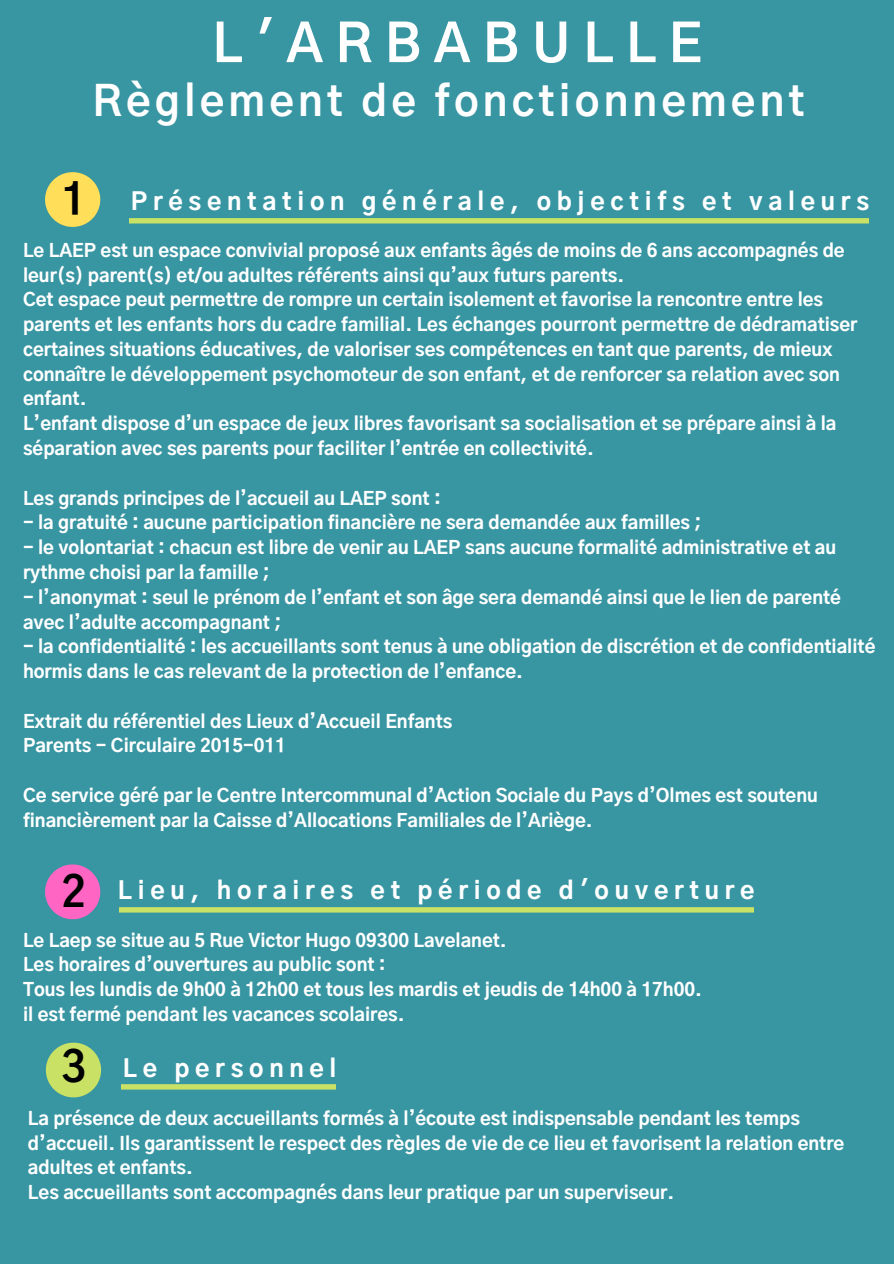
<style>
.page{position:relative;width:894px;height:1264px;background:#fff}
.page>*{position:absolute;margin:0;border:0;box-sizing:border-box;transform-origin:0 0}
.t1{font:700 52.5px "Gothic A1";letter-spacing:.24em;color:#fff}
.t2{font:700 42px "Gothic A1";letter-spacing:.1em;color:#fff}
.t3{font:700 42px "Gothic A1";color:#000}
.t4{font:800 24px "Gothic A1";letter-spacing:.24em;color:#fff}
.t5{font:800 18px/24.8px "Gothic A1";color:#fff}
</style>
<div class="page">
<div style="left:0;top:0;width:893px;height:1263px;background:#3895a2"></div>
<svg style="left:45px;top:172px;width:55px;height:55px"></svg>
<svg style="left:45px;top:864px;width:55px;height:55px"></svg>
<svg style="left:129px;top:218px;width:739px;height:6px;background:#bada6a"></svg>
<svg style="left:119px;top:907px;width:634px;height:6px;background:#bada6a"></svg>
<svg style="left:46px;top:1042px;width:55px;height:55px"></svg>
<svg style="left:121px;top:1084px;width:214px;height:6px"></svg>
<p class="t1" style="left:212px;top:20px;width:491px">L'ARBABULLE</p>
<p class="t2" style="left:92px;top:83px;width:713px">Règlement de fonctionnement</p>
<p class="t3" style="left:61px;top:180px;width:26px">1</p>
<p class="t4" style="left:131px;top:191px;width:739px">Présentation générale, objectifs et valeurs</p>
<p class="t5" style="left:23px;top:239px;width:823px">Le LAEP est un espace convivial proposé aux enfants âgés de moins de 6 ans accompagnés de leur(s) parent(s) et/ou adultes référents ainsi qu’aux futurs parents.</p>
<p class="t5" style="left:23px;top:288px;width:835px">Cet espace peut permettre de rompre un certain isolement et favorise la rencontre entre les parents et les enfants hors du cadre familial. Les échanges pourront permettre de dédramatiser certaines situations éducatives, de valoriser ses compétences en tant que parents, de mieux connaître le développement psychomoteur de son enfant, et de renforcer sa relation avec son enfant.</p>
<p class="t5" style="left:23px;top:412px;width:814px">L’enfant dispose d’un espace de jeux libres favorisant sa socialisation et se prépare ainsi à la séparation avec ses parents pour faciliter l’entrée en collectivité.</p>
<p class="t5" style="left:23px;top:487px;width:419px">Les grands principes de l’accueil au LAEP sont :</p>
<p class="t5" style="left:23px;top:511px;width:679px">- la gratuité : aucune participation financière ne sera demandée aux familles ;</p>
<p class="t5" style="left:23px;top:536px;width:814px">- le volontariat : chacun est libre de venir au LAEP sans aucune formalité administrative et au rythme choisi par la famille ;</p>
<p class="t5" style="left:23px;top:586px;width:819px">- l’anonymat : seul le prénom de l’enfant et son âge sera demandé ainsi que le lien de parenté avec l’adulte accompagnant ;</p>
<p class="t5" style="left:23px;top:635px;width:853px">- la confidentialité : les accueillants sont tenus à une obligation de discrétion et de confidentialité hormis dans le cas relevant de la protection de l’enfance.</p>
<p class="t5" style="left:23px;top:710px;width:431px">Extrait du référentiel des Lieux d’Accueil Enfants</p>
<p class="t5" style="left:23px;top:734px;width:264px">Parents - Circulaire 2015-011</p>
<p class="t5" style="left:23px;top:784px;width:796px">Ce service géré par le Centre Intercommunal d’Action Sociale du Pays d’Olmes est soutenu financièrement par la Caisse d’Allocations Familiales de l’Ariège.</p>
<p class="t3" style="left:61px;top:873px;width:26px">2</p>
<p class="t4" style="left:118px;top:879px;width:638px">Lieu, horaires et période d'ouverture</p>
<p class="t5" style="left:23px;top:928px;width:485px">Le Laep se situe au 5 Rue Victor Hugo 09300 Lavelanet.</p>
<p class="t5" style="left:23px;top:953px;width:364px">Les horaires d’ouvertures au public sont :</p>
<p class="t5" style="left:23px;top:978px;width:680px">Tous les lundis de 9h00 à 12h00 et tous les mardis et jeudis de 14h00 à 17h00.</p>
<p class="t5" style="left:23px;top:1003px;width:383px">il est fermé pendant les vacances scolaires.</p>
<p class="t3" style="left:61px;top:1048px;width:26px">3</p>
<p class="t4" style="left:123px;top:1058px;width:215px">Le personnel</p>
<p class="t5" style="left:28px;top:1107px;width:817px">La présence de deux accueillants formés à l’écoute est indispensable pendant les temps d’accueil. Ils garantissent le respect des règles de vie de ce lieu et favorisent la relation entre adultes et enfants.</p>
<p class="t5" style="left:28px;top:1181px;width:647px">Les accueillants sont accompagnés dans leur pratique par un superviseur.</p>
</div>
